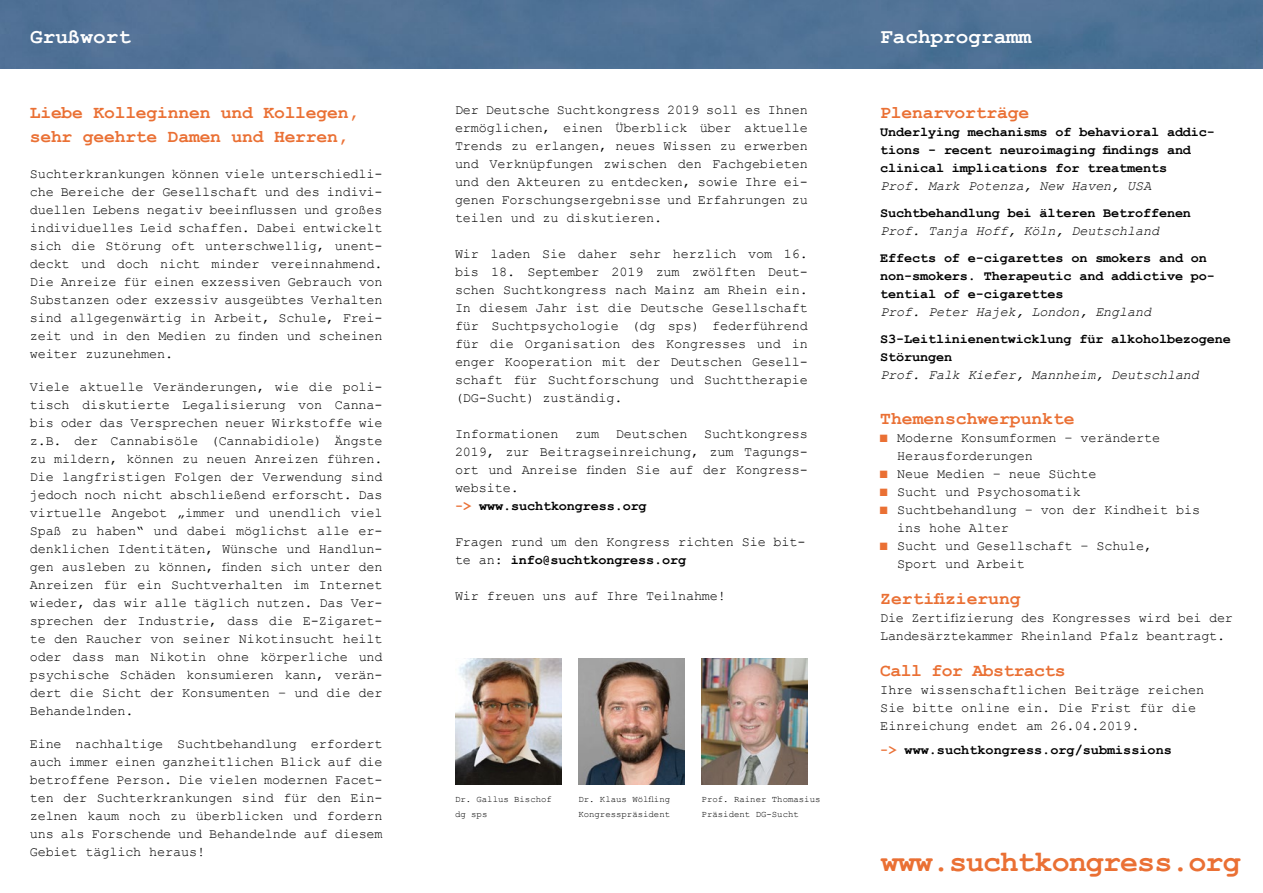
<style>
.page{position:relative;width:1263px;height:893px;background:#fff}
.page>*{position:absolute;margin:0;border:0;box-sizing:border-box;transform-origin:0 0}
.t1{font:700 30px "Courier New";letter-spacing:-.03em;color:#ea7034}
.t2{font:700 21px "Courier New";color:#fff}
.t3{font:700 18px/24px "Courier New";letter-spacing:-.01em;color:#ea7034}
.t4{font:700 18px "Courier New";letter-spacing:-.03em;color:#ea7034}
.t5{font:13.5px/18px "Courier New";letter-spacing:-.01em;color:#000}
.t6{font:700 13.5px/18px "Courier New";letter-spacing:-.01em;color:#000}
.t7{font:italic 13.5px "Courier New";letter-spacing:-.01em;color:#000}
.t8{font:9px/15px "Courier New";color:#000}
.s1{font-weight:700;color:#ea7035}
.s2{font-weight:700}
.s3{font-size:12px;color:#ea7034}
.s4{color:#ea7035}
</style>
<div class="page">
<div style="left:0;top:0;width:1263px;height:68px;background:#507296"></div>
<img style="left:455px;top:659px;width:106px;height:125px">
<img style="left:578px;top:659px;width:107px;height:125px">
<img style="left:702px;top:659px;width:106px;height:125px">
<h2 class="t2" style="left:30px;top:24px;width:102px">Grußwort</h2>
<h2 class="t2" style="left:880px;top:24px;width:153px">Fachprogramm</h2>
<h3 class="t3" style="left:30px;top:99px;width:331px">Liebe Kolleginnen und Kollegen, sehr geehrte Damen und Herren,</h3>
<p class="t5" style="left:30px;top:164px;width:354px;text-align:justify">Suchterkrankungen können viele unterschiedli&shy;che Bereiche der Gesellschaft und des indivi&shy;duellen Lebens negativ beeinflussen und großes individuelles Leid schaffen. Dabei entwickelt sich die Störung oft unterschwellig, unent&shy;deckt und doch nicht minder vereinnahmend.<br>Die Anreize für einen exzessiven Gebrauch von Substanzen oder exzessiv ausgeübtes Verhalten sind allgegenwärtig in Arbeit, Schule, Frei&shy;zeit und in den Medien zu finden und scheinen weiter zuzunehmen.</p>
<p class="t5" style="left:30px;top:377px;width:354px;text-align:justify">Viele aktuelle Veränderungen, wie die poli&shy;tisch diskutierte Legalisierung von Canna&shy;bis oder das Versprechen neuer Wirkstoffe wie z.B. der Cannabisöle (Cannabidiole) Ängste zu mildern, können zu neuen Anreizen führen.<br>Die langfristigen Folgen der Verwendung sind jedoch noch nicht abschließend erforscht. Das virtuelle Angebot „immer und unendlich viel Spaß zu haben“ und dabei möglichst alle er&shy;denklichen Identitäten, Wünsche und Handlun&shy;gen ausleben zu können, finden sich unter den Anreizen für ein Suchtverhalten im Internet wieder, das wir alle täglich nutzen. Das Ver&shy;sprechen der Industrie, dass die E-Zigaret&shy;te den Raucher von seiner Nikotinsucht heilt oder dass man Nikotin ohne körperliche und psychische Schäden konsumieren kann, verän&shy;dert die Sicht der Konsumenten – und die der Behandelnden.</p>
<p class="t5" style="left:30px;top:734px;width:354px;text-align:justify">Eine nachhaltige Suchtbehandlung erfordert auch immer einen ganzheitlichen Blick auf die betroffene Person. Die vielen modernen Facet&shy;ten der Suchterkrankungen sind für den Ein&shy;zelnen kaum noch zu überblicken und fordern uns als Forschende und Behandelnde auf diesem Gebiet täglich heraus!</p>
<p class="t5" style="left:455px;top:101px;width:354px;text-align:justify">Der Deutsche Suchtkongress 2019 soll es Ihnen ermöglichen, einen Überblick über aktuelle Trends zu erlangen, neues Wissen zu erwerben und Verknüpfungen zwischen den Fachgebieten und den Akteuren zu entdecken, sowie Ihre ei&shy;genen Forschungsergebnisse und Erfahrungen zu teilen und zu diskutieren.</p>
<p class="t5" style="left:455px;top:245px;width:354px;text-align:justify">Wir laden Sie daher sehr herzlich vom 16. bis 18. September 2019 zum zwölften Deut&shy;schen Suchtkongress nach Mainz am Rhein ein.<br>In diesem Jahr ist die Deutsche Gesellschaft für Suchtpsychologie (dg sps) federführend für die Organisation des Kongresses und in enger Kooperation mit der Deutschen Gesell&shy;schaft für Suchtforschung und Suchttherapie (DG-Sucht) zuständig.</p>
<p class="t5" style="left:455px;top:425px;width:354px">Informationen zum Deutschen Suchtkongress 2019, zur Beitragseinreichung, zum Tagungs&shy;ort und Anreise finden Sie auf der Kongress&shy;website.<br><span class="s1">-&gt;</span> <span class="s2">www.suchtkongress.org</span></p>
<p class="t5" style="left:455px;top:533px;width:352px">Fragen rund um den Kongress richten Sie bit&shy;te an: <span class="s2">info@suchtkongress.org</span></p>
<p class="t5" style="left:455px;top:587px;width:272px">Wir freuen uns auf Ihre Teilnahme!</p>
<p class="t8" style="left:455px;top:791px;width:98px">Dr. Gallus Bischof dg sps</p>
<p class="t8" style="left:578px;top:791px;width:93px">Dr. Klaus Wölfling<br>Kongresspräsident</p>
<p class="t8" style="left:702px;top:791px;width:120px">Prof. Rainer Thomasius<br>Präsident DG-Sucht</p>
<h3 class="t3" style="left:880px;top:99px;width:150px">Plenarvorträge</h3>
<p class="t6" style="left:880px;top:122px;width:336px">Underlying mechanisms of behavioral addic&shy;tions - recent neuroimaging findings and clinical implications for treatments</p>
<p class="t7" style="left:880px;top:176px;width:272px">Prof. Mark Potenza, New Haven, USA</p>
<p class="t6" style="left:880px;top:203px;width:312px">Suchtbehandlung bei älteren Betroffenen</p>
<p class="t7" style="left:880px;top:221px;width:280px">Prof. Tanja Hoff, Köln, Deutschland</p>
<p class="t6" style="left:880px;top:248px;width:336px">Effects of e-cigarettes on smokers and on non-smokers. Therapeutic and addictive po&shy;tential of e-cigarettes</p>
<p class="t7" style="left:880px;top:302px;width:272px">Prof. Peter Hajek, London, England</p>
<p class="t6" style="left:880px;top:329px;width:352px">S3-Leitlinienentwicklung für alkoholbezogene<br>Störungen</p>
<p class="t7" style="left:880px;top:365px;width:320px">Prof. Falk Kiefer, Mannheim, Deutschland</p>
<h3 class="t3" style="left:880px;top:405px;width:196px">Themenschwerpunkte</h3>
<p class="t5" style="left:897px;top:428px;width:264px;text-indent:-17px"><span class="s3">■</span> Moderne Konsumformen – veränderte<br>Herausforderungen</p>
<p class="t5" style="left:880px;top:464px;width:218px"><span class="s3">■</span> Neue Medien – neue Süchte</p>
<p class="t5" style="left:880px;top:482px;width:202px"><span class="s3">■</span> Sucht und Psychosomatik</p>
<p class="t5" style="left:897px;top:500px;width:304px;text-indent:-17px"><span class="s3">■</span> Suchtbehandlung – von der Kindheit bis ins hohe Alter</p>
<p class="t5" style="left:897px;top:536px;width:257px;text-indent:-17px"><span class="s3">■</span> Sucht und Gesellschaft – Schule,<br>Sport und Arbeit</p>
<h3 class="t3" style="left:880px;top:585px;width:142px">Zertifizierung</h3>
<p class="t5" style="left:880px;top:608px;width:354px">Die Zertifizierung des Kongresses wird bei der<br>Landesärztekammer Rheinland Pfalz beantragt.</p>
<h3 class="t4" style="left:880px;top:659px;width:187px">Call for Abstracts</h3>
<p class="t5" style="left:880px;top:680px;width:326px">Ihre wissenschaftlichen Beiträge reichen<br>Sie bitte online ein. Die Frist für die<br>Einreichung endet am 26.04.2019.</p>
<p class="t6" style="left:880px;top:740px;width:293px"><span class="s4">-&gt;</span> www.suchtkongress.org/submissions</p>
<h1 class="t1" style="left:881px;top:843px;width:362px">www.suchtkongress.org</h1>
</div>
